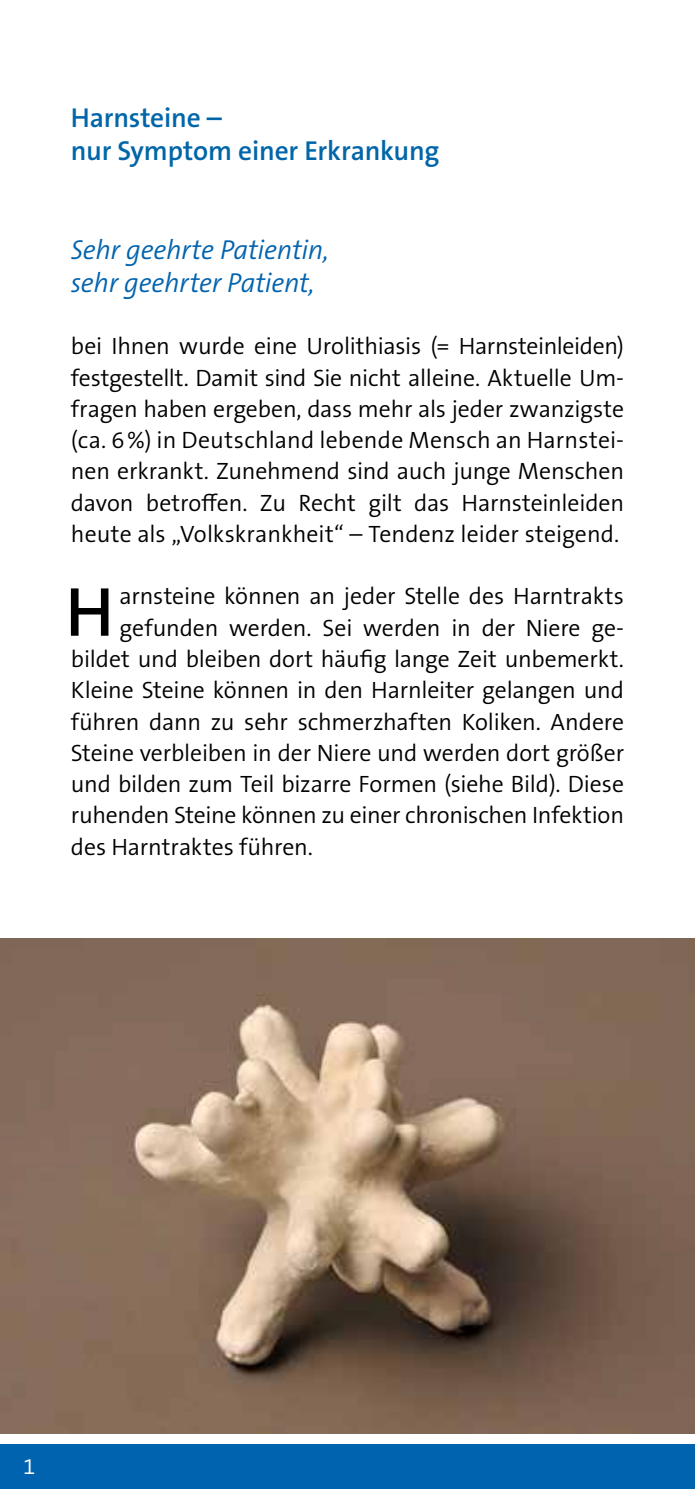
<style>
.page{position:relative;width:695px;height:1489px;background:#fff}
.page>*{position:absolute;margin:0;border:0;box-sizing:border-box;transform-origin:0 0}
.t1{font:600 70px "The Sans B W6";color:#000}
.t2{font:italic 300 27.5px/33px "The Sans B W4";letter-spacing:-.015em;color:#0063af}
.t3{font:600 27.5px/33px "The Sans B W6";letter-spacing:-.01em;color:#0065a9}
.t4{font:300 23.75px/31.2px "The Sans B W4";letter-spacing:-.01em;color:#000;text-align:justify}
.t5{font:300 22.5px "The Sans B W4";color:#fff}
</style>
<div class="page">
<div style="left:0;top:1444px;width:694px;height:44px;background:#0063af"></div>
<img style="left:0;top:938px;width:694px;height:495px">
<p class="t3" style="left:71px;top:101px;width:370px">Harnsteine –<br>nur Symptom einer Erkrankung</p>
<p class="t2" style="left:71px;top:234px;width:260px">Sehr geehrte Patientin, sehr geehrter Patient,</p>
<p class="t4" style="left:71px;top:331px;width:554px">bei Ihnen wurde eine Urolithiasis (= Harnsteinleiden) festgestellt. Damit sind Sie nicht alleine. Aktuelle Um&shy;fragen haben ergeben, dass mehr als jeder zwanzigste (ca. 6%) in Deutschland lebende Mensch an Harnstei&shy;nen erkrankt. Zunehmend sind auch junge Menschen davon betroffen. Zu Recht gilt das Harnsteinleiden heute als „Volkskrankheit“ – Tendenz leider steigend.</p>
<h1 class="t1" style="left:65px;top:567px;width:50px">H</h1>
<p class="t4" style="left:120px;top:581px;width:506px">arnsteine können an jeder Stelle des Harntrakts</p>
<p class="t4" style="left:120px;top:612px;width:506px">gefunden werden. Sei werden in der Niere ge-</p>
<p class="t4" style="left:71px;top:643px;width:554px">bildet und bleiben dort häufig lange Zeit unbemerkt.</p>
<p class="t4" style="left:71px;top:674px;width:554px">Kleine Steine können in den Harnleiter gelangen und</p>
<p class="t4" style="left:71px;top:706px;width:554px">führen dann zu sehr schmerzhaften Koliken. Andere</p>
<p class="t4" style="left:71px;top:737px;width:554px">Steine verbleiben in der Niere und werden dort größer</p>
<p class="t4" style="left:71px;top:768px;width:554px">und bilden zum Teil bizarre Formen (siehe Bild). Diese</p>
<p class="t4" style="left:71px;top:799px;width:554px">ruhenden Steine können zu einer chronischen Infektion</p>
<p class="t4" style="left:71px;top:831px;width:243px">des Harntraktes führen.</p>
<p class="t5" style="left:23px;top:1451px;width:14px">1</p>
</div>
